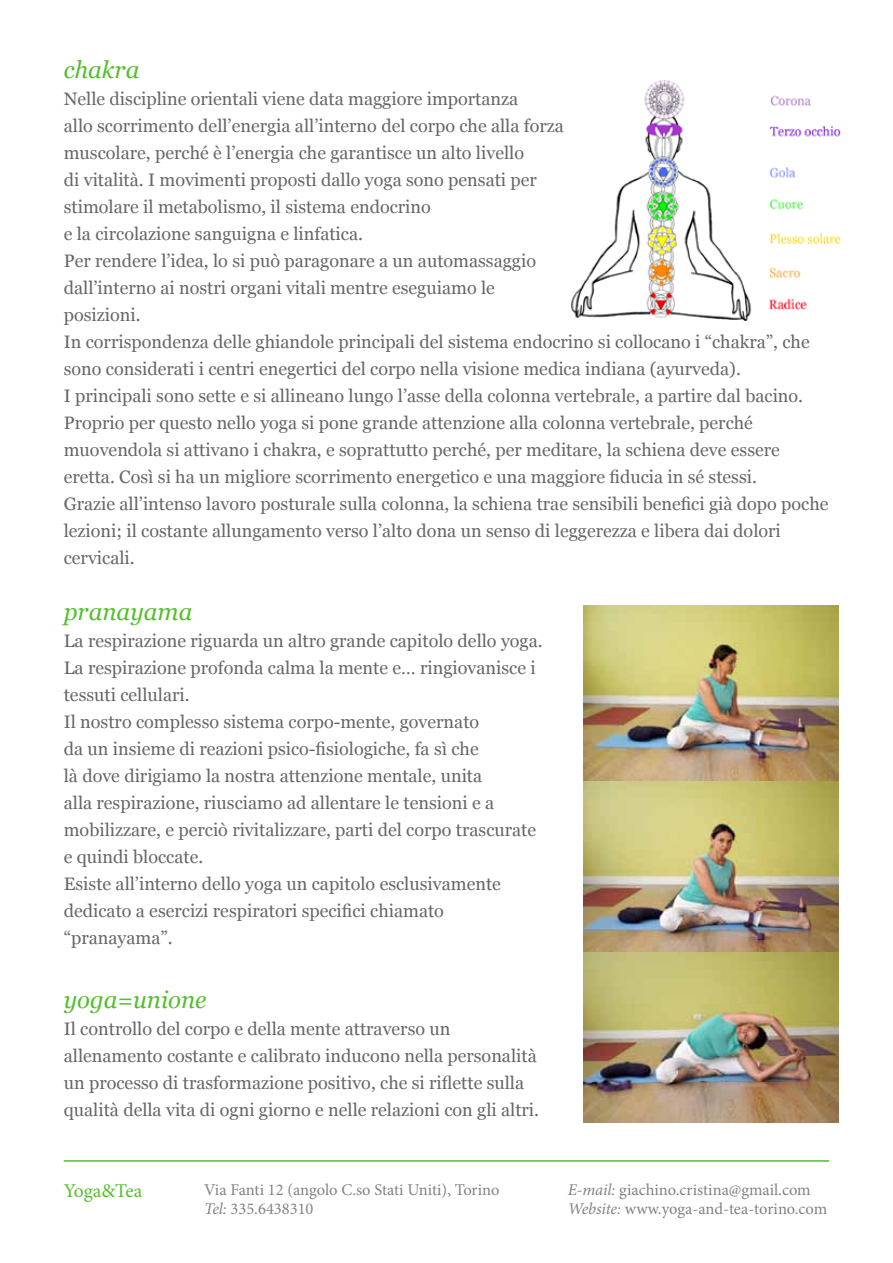
<style>
.page{position:relative;width:893px;height:1263px;background:#fff}
.page>*{position:absolute;margin:0;border:0;box-sizing:border-box;transform-origin:0 0}
.t1{font:italic 24px "Georgia";color:#55be2d}
.t2{font:19.5px "Minion Pro";color:#55be2d}
.t3{font:18px/27px "Georgia";color:#666}
.t4{font:16.5px/19.8px "Minion Pro";color:#828282}
.s1{font-style:italic}
</style>
<div class="page">
<hr style="left:64px;top:1160px;width:765px;height:2px;background:#55be2d">
<img style="left:571px;top:80px;width:270px;height:240px">
<img style="left:583px;top:606px;width:255px;height:174px">
<img style="left:583px;top:782px;width:255px;height:340px">
<h1 class="t1" style="left:64px;top:54px;width:77px">chakra</h1>
<p class="t3" style="left:64px;top:85px;width:766px">Nelle discipline orientali viene data maggiore importanza<br>allo scorrimento dell’energia all’interno del corpo che alla forza<br>muscolare, perché è l’energia che garantisce un alto livello<br>di vitalità. I movimenti proposti dallo yoga sono pensati per<br>stimolare il metabolismo, il sistema endocrino<br>e la circolazione sanguigna e linfatica.<br>Per rendere l’idea, lo si può paragonare a un automassaggio<br>dall’interno ai nostri organi vitali mentre eseguiamo le<br>posizioni.<br>In corrispondenza delle ghiandole principali del sistema endocrino si collocano i “chakra”, che sono considerati i centri enegertici del corpo nella visione medica indiana (ayurveda).<br>I principali sono sette e si allineano lungo l’asse della colonna vertebrale, a partire dal bacino.<br>Proprio per questo nello yoga si pone grande attenzione alla colonna vertebrale, perché muovendola si attivano i chakra, e soprattutto perché, per meditare, la schiena deve essere eretta. Così si ha un migliore scorrimento energetico e una maggiore fiducia in sé stessi.<br>Grazie all’intenso lavoro posturale sulla colonna, la schiena trae sensibili benefici già dopo poche lezioni; il costante allungamento verso l’alto dona un senso di leggerezza e libera dai dolori cervicali.</p>
<h1 class="t1" style="left:64px;top:596px;width:130px">pranayama</h1>
<p class="t3" style="left:64px;top:627px;width:480px">La respirazione riguarda un altro grande capitolo dello yoga.<br>La respirazione profonda calma la mente e… ringiovanisce i tessuti cellulari.<br>Il nostro complesso sistema corpo-mente, governato<br>da un insieme di reazioni psico-fisiologiche, fa sì che<br>là dove dirigiamo la nostra attenzione mentale, unita<br>alla respirazione, riusciamo ad allentare le tensioni e a mobilizzare, e perciò rivitalizzare, parti del corpo trascurate e quindi bloccate.<br>Esiste all’interno dello yoga un capitolo esclusivamente dedicato a esercizi respiratori specifici chiamato “pranayama”.</p>
<h1 class="t1" style="left:64px;top:985px;width:144px">yoga=unione</h1>
<p class="t3" style="left:64px;top:1016px;width:477px">Il controllo del corpo e della mente attraverso un allenamento costante e calibrato inducono nella personalità un processo di trasformazione positivo, che si riflette sulla qualità della vita di ogni giorno e nelle relazioni con gli altri.</p>
<p class="t2" style="left:64px;top:1177px;width:80px">Yoga&amp;Tea</p>
<p class="t4" style="left:204px;top:1179px;width:297px">Via Fanti 12 (angolo C.so Stati Uniti), Torino<br><span class="s1">Tel:</span> 335.6438310</p>
<p class="t4" style="left:568px;top:1179px;width:261px"><span class="s1">E-mail:</span> giachino.cristina@gmail.com<br><span class="s1">Website:</span> www.yoga-and-tea-torino.com</p>
</div>
